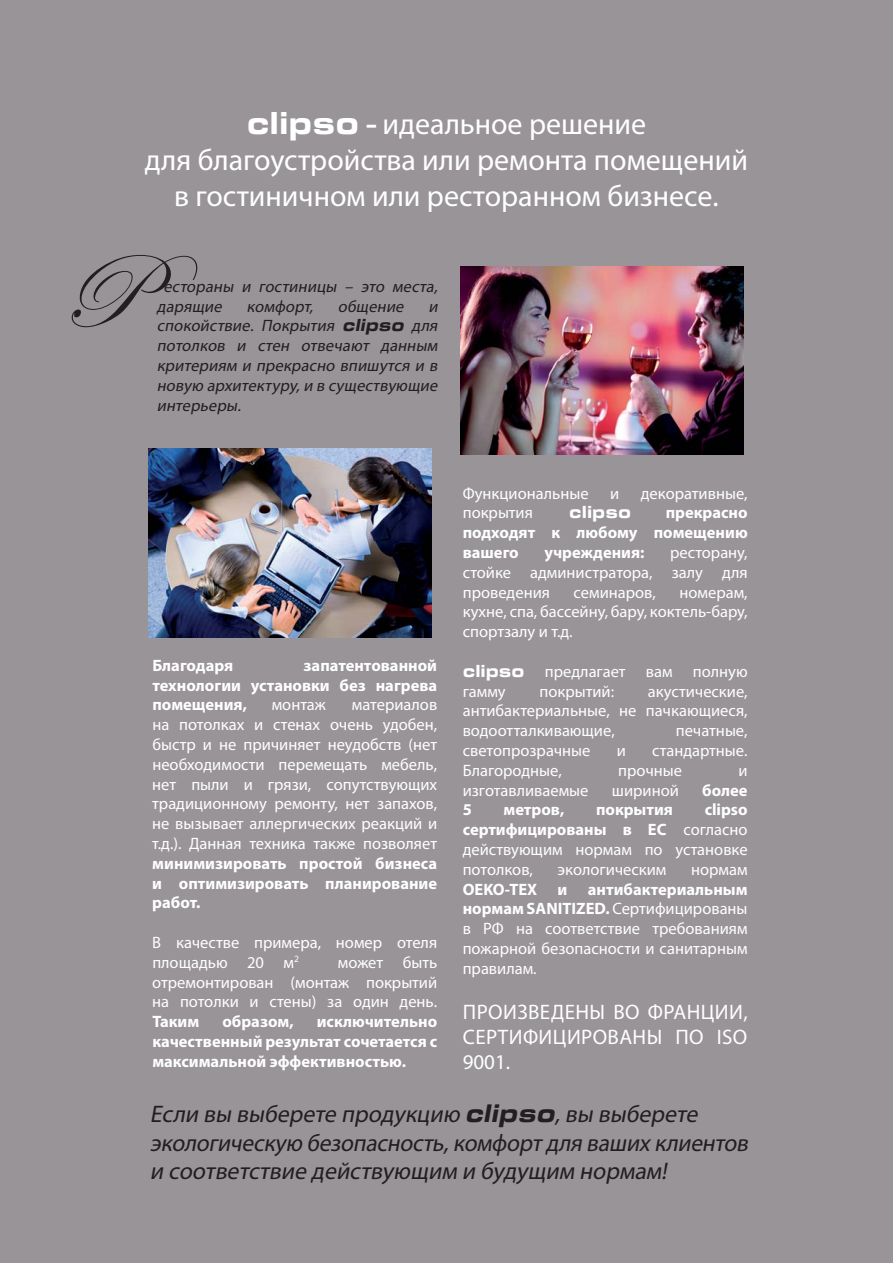
<style>
.page{position:relative;width:893px;height:1263px;background:#989498}
.page>*{position:absolute;margin:0;border:0;box-sizing:border-box;transform-origin:0 0}
.t1{font:30px/36px "Myriad Pro";color:#fff;text-align:center}
.t2{font:italic 24px/28.8px "Myriad Pro";color:#231f20}
.t3{font:21px/25.2px "Myriad Pro";letter-spacing:.02em;color:#fff;text-align:justify}
.t4{font:18.15px "Microgramma EF Bold Extend";color:#fff;scale:.91 1}
.t5{font:16.5px/19.8px "Myriad Pro";color:#fff;text-align:justify}
.t6{font:700 16.5px/19.8px "Myriad Pro";color:#fff;text-align:justify}
.t7{font:italic 16.5px/19.8px "Myriad Pro";color:#231f20}
.s1{font-family:"Microgramma EF Bold Extend";font-size:33px}
.s2{font-family:"Microgramma EF Medium Extend";font-size:33px}
.s3{font-family:"Microgramma EF Bold Extend";font-size:18.15px}
.s4{font-weight:700}
.s5{font-family:"Microgramma EF Bold Extend";font-size:26.4px}
</style>
<div class="page">
<img style="left:148px;top:448px;width:283px;height:189px">
<img style="left:460px;top:266px;width:284px;height:189px">
<h1 class="t1" style="left:145px;top:109px;width:604px"><span class="s1">clipso</span> <span class="s2">-</span> идеальное решение<br>для благоустройства или ремонта помещений в гостиничном или ресторанном бизнесе.</h1>
<p class="t7" style="left:157px;top:278px;width:285px;text-indent:7px">естораны и гостиницы – это места, дарящие</p>
<p class="t7" style="left:247px;top:298px;width:71px">комфорт,</p>
<p class="t7" style="left:338px;top:298px;width:70px">общение</p>
<p class="t7" style="left:157px;top:298px;width:285px;text-align:justify;text-indent:272px">и спокойствие. Покрытия <span class="s3">clipso</span> для потолков и стен отвечают данным критериям и прекрасно впишутся и в новую архитектуру,и в существующие интерьеры.</p>
<p class="t6" style="left:152px;top:655px;width:286px;text-indent:151px">запатентованной технологии установки без нагрева помещения,</p>
<p class="t6" style="left:152px;top:655px;width:82px">Благодаря</p>
<p class="t5" style="left:152px;top:697px;width:286px;text-indent:200px">материалов на потолках и стенах очень удобен, быстр и не причиняет неудобств (нет необходимости перемещать мебель, нет пыли и грязи, сопутствующих традиционному ремонту, нет запахов, не вызывает аллергических реакций и т.д.). Данная техника также позволяет</p>
<p class="t6" style="left:152px;top:853px;width:286px">минимизировать простой бизнеса и оптимизировать планирование работ.</p>
<p class="t5" style="left:152px;top:934px;width:286px">В качестве примера, номер отеля площадью 20 м<sup>2</sup></p>
<p class="t5" style="left:272px;top:697px;width:56px">монтаж</p>
<p class="t5" style="left:152px;top:954px;width:286px;text-indent:186px">может быть отремонтирован (монтаж покрытий на потолки и стены) за один день.</p>
<p class="t6" style="left:152px;top:1011px;width:48px">Таким</p>
<p class="t6" style="left:222px;top:1011px;width:73px">образом,</p>
<p class="t6" style="left:152px;top:1011px;width:286px;text-indent:164px">исключительно качественный результат сочетается с максимальной эффективностью.</p>
<p class="t5" style="left:463px;top:485px;width:127px">Функциональные</p>
<p class="t5" style="left:610px;top:485px;width:11px">и</p>
<p class="t5" style="left:641px;top:485px;width:108px">декоративные,</p>
<p class="t5" style="left:463px;top:505px;width:72px">покрытия</p>
<p class="t4" style="left:569px;top:500px;width:69px">clipso</p>
<p class="t6" style="left:463px;top:503px;width:286px;text-indent:203px">прекрасно подходят к любому помещению вашего</p>
<p class="t6" style="left:544px;top:542px;width:102px">учреждения:</p>
<p class="t5" style="left:463px;top:544px;width:286px;text-indent:207px">ресторану, стойке администратора, залу для проведения</p>
<p class="t5" style="left:463px;top:584px;width:286px;text-indent:217px">номерам, кухне, спа, бассейну, бару, коктель-бару, спортзалу и т.д.</p>
<p class="t5" style="left:463px;top:663px;width:286px"><span class="s3">clipso</span> предлагает вам полную гамму</p>
<p class="t5" style="left:574px;top:584px;width:84px">семинаров,</p>
<p class="t5" style="left:539px;top:683px;width:76px">покрытий:</p>
<p class="t5" style="left:463px;top:683px;width:286px;text-indent:185px">акустические, антибактериальные, не пачкающиеся, водоотталкивающие,</p>
<p class="t5" style="left:676px;top:722px;width:73px">печатные,</p>
<p class="t5" style="left:463px;top:742px;width:129px">светопрозрачные</p>
<p class="t5" style="left:617px;top:742px;width:11px">и</p>
<p class="t5" style="left:652px;top:742px;width:97px">стандартные.</p>
<p class="t5" style="left:463px;top:762px;width:101px">Благородные,</p>
<p class="t5" style="left:618px;top:762px;width:65px">прочные</p>
<p class="t5" style="left:738px;top:762px;width:11px">и</p>
<p class="t5" style="left:463px;top:782px;width:127px">изготавливаемые</p>
<p class="t5" style="left:612px;top:782px;width:69px">шириной</p>
<p class="t6" style="left:702px;top:780px;width:47px">более</p>
<p class="t6" style="left:463px;top:800px;width:11px">5</p>
<p class="t6" style="left:504px;top:800px;width:62px">метров,</p>
<p class="t6" style="left:596px;top:800px;width:78px">покрытия</p>
<p class="t5" style="left:463px;top:802px;width:286px;text-indent:242px"><span class="s4">clipso сертифицированы в ЕС</span> согласно действующим нормам по установке потолков,</p>
<p class="t5" style="left:558px;top:861px;width:110px">экологическим</p>
<p class="t5" style="left:691px;top:861px;width:58px">нормам</p>
<p class="t5" style="left:463px;top:881px;width:286px"><span class="s4">OEKO-TEX и антибактериальным нормам SANITIZED.</span> Сертифицированы в РФ на соответствие требованиям пожарной безопасности и санитарным правилам.</p>
<p class="t3" style="left:463px;top:1001px;width:286px">ПРОИЗВЕДЕНЫ ВО ФРАНЦИИ, СЕРТИФИЦИРОВАНЫ ПО ISO 9001.</p>
<h2 class="t2" style="left:150px;top:1102px;width:604px">Если вы выберете продукцию <span class="s5">clipso</span>,вы выберете экологическую безопасность,комфорт для ваших клиентов и соответствие действующим и будущим нормам!</h2>
</div>
